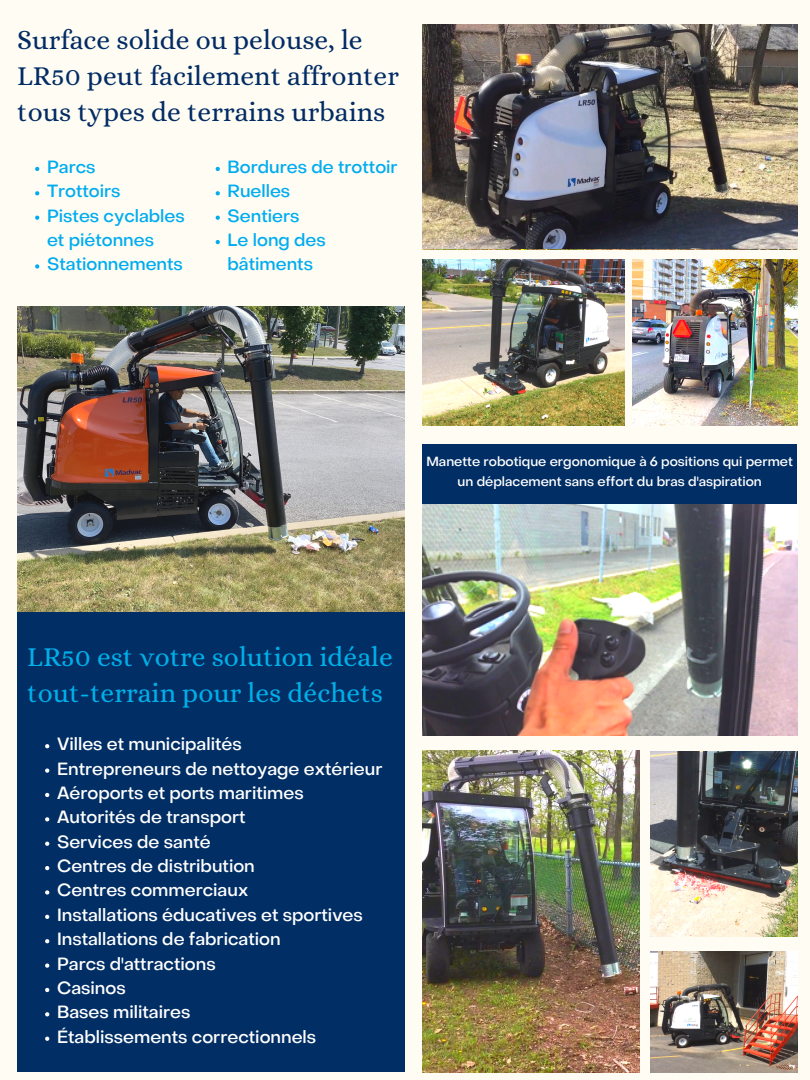
<style>
.page{position:relative;width:810px;height:1080px;background:#fffdf3}
.page>*{position:absolute;margin:0;border:0;box-sizing:border-box;transform-origin:0 0}
.t1{font:27.5px/35.6px "Alice";color:#032c65}
.t2{font:27.5px/35.6px "Alice";color:#00afe9}
.t3{font:500 17.5px "Object Sans";color:#fff}
.t4{font:500 17.5px/24.4px "Object Sans";color:#01acf0}
.t5{font:500 13.12px/19.7px "Object Sans";color:#fff;text-align:center}
</style>
<div class="page">
<img style="left:423px;top:260px;width:202px;height:166px">
<img style="left:633px;top:260px;width:164px;height:166px">
<img style="left:17px;top:307px;width:388px;height:304px">
<img style="left:650px;top:952px;width:147px;height:120px">
<img style="left:423px;top:504px;width:374px;height:232px">
<div style="left:17px;top:612px;width:388px;height:460px;background:#002e65"></div>
<div style="left:423px;top:444px;width:374px;height:60px;background:#002e65"></div>
<img style="left:650px;top:751px;width:147px;height:185px">
<img style="left:423px;top:751px;width:217px;height:321px">
<img style="left:423px;top:24px;width:374px;height:225px">
<svg style="left:35px;top:167px;width:4px;height:4px"></svg>
<svg style="left:35px;top:191px;width:4px;height:4px"></svg>
<svg style="left:35px;top:216px;width:4px;height:4px"></svg>
<svg style="left:35px;top:264px;width:4px;height:5px"></svg>
<svg style="left:216px;top:167px;width:4px;height:4px"></svg>
<svg style="left:216px;top:191px;width:4px;height:4px"></svg>
<svg style="left:216px;top:216px;width:4px;height:4px"></svg>
<svg style="left:216px;top:240px;width:4px;height:4px"></svg>
<svg style="left:45px;top:744px;width:4px;height:4px"></svg>
<svg style="left:45px;top:768px;width:4px;height:5px"></svg>
<svg style="left:45px;top:793px;width:4px;height:4px"></svg>
<svg style="left:45px;top:817px;width:4px;height:4px"></svg>
<svg style="left:45px;top:842px;width:4px;height:4px"></svg>
<svg style="left:45px;top:866px;width:4px;height:4px"></svg>
<svg style="left:45px;top:890px;width:4px;height:5px"></svg>
<svg style="left:45px;top:915px;width:4px;height:4px"></svg>
<svg style="left:45px;top:939px;width:4px;height:4px"></svg>
<svg style="left:45px;top:963px;width:4px;height:5px"></svg>
<svg style="left:45px;top:988px;width:4px;height:4px"></svg>
<svg style="left:45px;top:1012px;width:4px;height:4px"></svg>
<svg style="left:45px;top:1037px;width:4px;height:4px"></svg>
<p class="t1" style="left:17px;top:22px;width:383px">Surface solide ou pelouse, le<br>LR50 peut facilement affronter tous types de terrains urbains</p>
<p class="t4" style="left:47px;top:156px;width:50px">Parcs</p>
<p class="t4" style="left:47px;top:181px;width:75px">Trottoirs</p>
<p class="t4" style="left:47px;top:205px;width:139px">Pistes cyclables et piétonnes</p>
<p class="t4" style="left:47px;top:254px;width:137px">Stationnements</p>
<p class="t4" style="left:228px;top:156px;width:172px">Bordures de trottoir</p>
<p class="t4" style="left:228px;top:181px;width:64px">Ruelles</p>
<p class="t4" style="left:228px;top:205px;width:74px">Sentiers</p>
<p class="t4" style="left:228px;top:229px;width:100px">Le long des bâtiments</p>
<p class="t5" style="left:426px;top:453px;width:368px">Manette robotique ergonomique à 6 positions qui permet un déplacement sans effort du bras d'aspiration</p>
<p class="t2" style="left:27px;top:639px;width:367px">LR50 est votre solution idéale tout-terrain pour les déchets</p>
<p class="t3" style="left:57px;top:737px;width:186px">Villes et municipalités</p>
<p class="t3" style="left:57px;top:762px;width:327px">Entrepreneurs de nettoyage extérieur</p>
<p class="t3" style="left:57px;top:786px;width:248px">Aéroports et ports maritimes</p>
<p class="t3" style="left:57px;top:810px;width:190px">Autorités de transport</p>
<p class="t3" style="left:57px;top:835px;width:155px">Services de santé</p>
<p class="t3" style="left:57px;top:859px;width:199px">Centres de distribution</p>
<p class="t3" style="left:57px;top:884px;width:193px">Centres commerciaux</p>
<p class="t3" style="left:57px;top:908px;width:307px">Installations éducatives et sportives</p>
<p class="t3" style="left:57px;top:932px;width:225px">Installations de fabrication</p>
<p class="t3" style="left:57px;top:957px;width:160px">Parcs d'attractions</p>
<p class="t3" style="left:57px;top:981px;width:70px">Casinos</p>
<p class="t3" style="left:57px;top:1005px;width:135px">Bases militaires</p>
<p class="t3" style="left:57px;top:1030px;width:261px">Établissements correctionnels</p>
</div>
